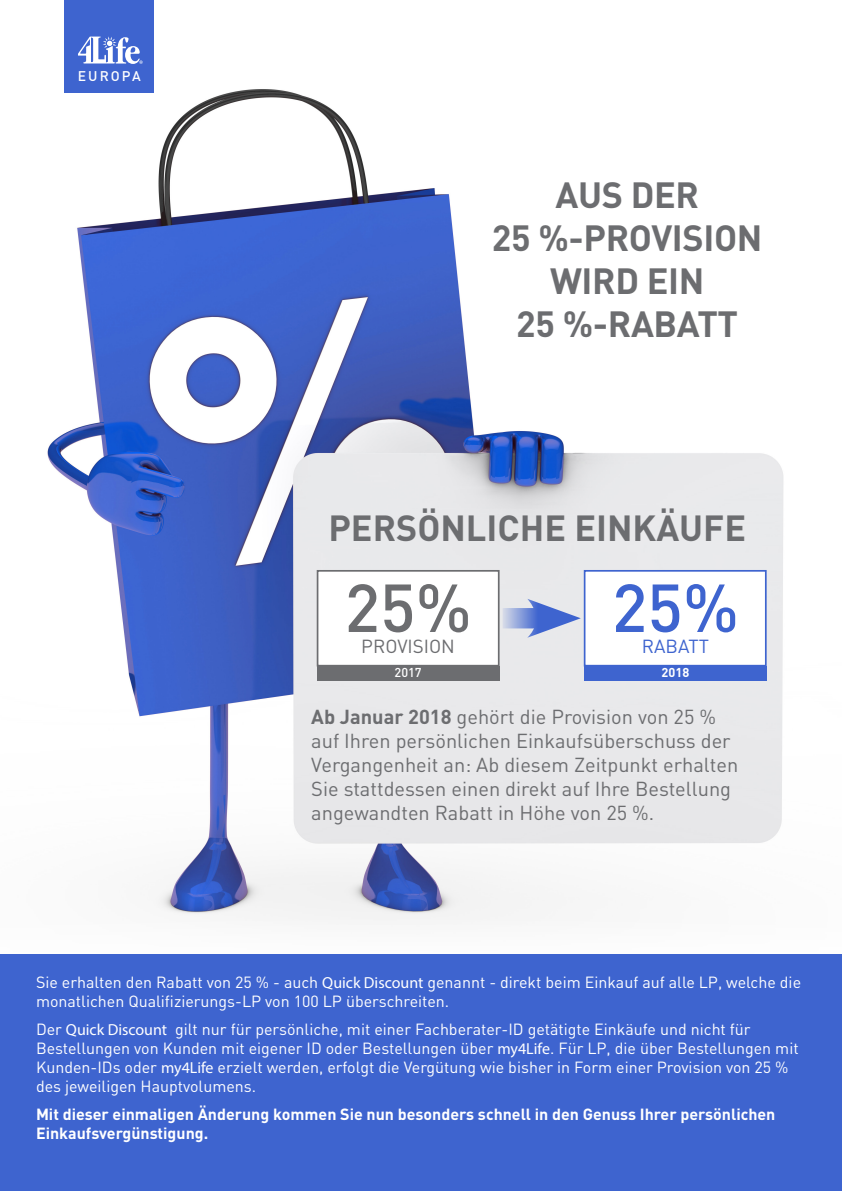
<style>
.page{position:relative;width:842px;height:1191px;background:#fff}
.page>*{position:absolute;margin:0;border:0;box-sizing:border-box;transform-origin:0 0}
.t1{font:500 66.7px "DIN";color:#6c6d70}
.t2{font:500 66.7px "DIN";color:#3e64cf}
.t3{font:700 36px/43.2px "DIN";letter-spacing:-.01em;color:#6c6d70;text-align:center}
.t4{font:700 35.9px "DIN";color:#6c6d70}
.t5{font:20px/24px "DIN";color:#6c6d70}
.t6{font:18.7px "DIN";color:#6c6d70}
.t7{font:18.7px "DIN";color:#3e64cf}
.t8{font:16px/19.2px "DIN";color:#fff}
.t9{font:700 16px/19.2px "DIN";color:#fff}
.t10{font:500 13.9px "DIN";letter-spacing:.15em;color:#fff}
.t11{font:500 12.8px "DIN";color:#fff}
.t12{font:700 12.8px "DIN";color:#fff}
.s1{font-weight:700}
.s2{font-family:"Myriad Pro"}
</style>
<div class="page">
<img style="left:47px;top:89px;width:737px;height:832px">
<div style="left:0;top:954px;width:842px;height:237px;background:#3e64cf"></div>
<div style="left:584px;top:570px;width:183px;height:96px;background:#fff;border:2px solid #3e64cf"></div>
<div style="left:317px;top:570px;width:183px;height:96px;background:#fff;border:2px solid #6c6d70"></div>
<svg style="left:503px;top:608px;width:24px;height:20px"></svg>
<svg style="left:527px;top:599px;width:54px;height:38px;background:#9aacde"></svg>
<div style="left:317px;top:666px;width:183px;height:14px;background:#6c6d70"></div>
<div style="left:584px;top:666px;width:183px;height:14px;background:#3e64cf"></div>
<div style="left:64px;top:0;width:90px;height:92px;background:#3e64cf"></div>
<svg style="left:78px;top:36px;width:65px;height:28px"></svg>
<p class="t10" style="left:78px;top:67px;width:64px">EUROPA</p>
<p class="t3" style="left:492px;top:171px;width:272px">AUS DER<br>25 %-PROVISION<br>WIRD EIN<br>25 %-RABATT</p>
<p class="t4" style="left:328px;top:504px;width:419px">PERSÖNLICHE EINKÄUFE</p>
<p class="t1" style="left:345px;top:565px;width:129px">25%</p>
<p class="t6" style="left:361px;top:635px;width:95px">PROVISION</p>
<p class="t2" style="left:612px;top:565px;width:129px">25%</p>
<p class="t7" style="left:642px;top:635px;width:69px">RABATT</p>
<p class="t11" style="left:395px;top:664px;width:29px">2017</p>
<p class="t12" style="left:661px;top:664px;width:29px">2018</p>
<p class="t5" style="left:311px;top:704px;width:428px"><span class="s1">Ab Januar 2018</span> gehört die Provision von 25 % auf Ihren persönlichen Einkaufsüberschuss der Vergangenheit an: Ab diesem Zeitpunkt erhalten Sie stattdessen einen direkt auf Ihre Bestellung angewandten Rabatt in Höhe von 25 %.</p>
<p class="t8" style="left:36px;top:972px;width:767px">Sie erhalten den Rabatt von 25 % - auch <span class="s2">Quick Discount</span> genannt - direkt beim Einkauf auf alle LP, welche die monatlichen Qualifizierungs-LP von 100 LP überschreiten.</p>
<p class="t8" style="left:36px;top:1019px;width:764px">Der <span class="s2">Quick Discount</span> gilt nur für persönliche, mit einer Fachberater-ID getätigte Einkäufe und nicht für Bestellungen von Kunden mit eigener ID oder Bestellungen über <span class="s2">my4Life</span>. Für LP, die über Bestellungen mit Kunden-IDs oder <span class="s2">my4Life</span> erzielt werden, erfolgt die Vergütung wie bisher in Form einer Provision von 25 % des jeweiligen Hauptvolumens.</p>
<p class="t9" style="left:36px;top:1104px;width:741px">Mit dieser einmaligen Änderung kommen Sie nun besonders schnell in den Genuss Ihrer persönlichen<br>Einkaufsvergünstigung.</p>
</div>
